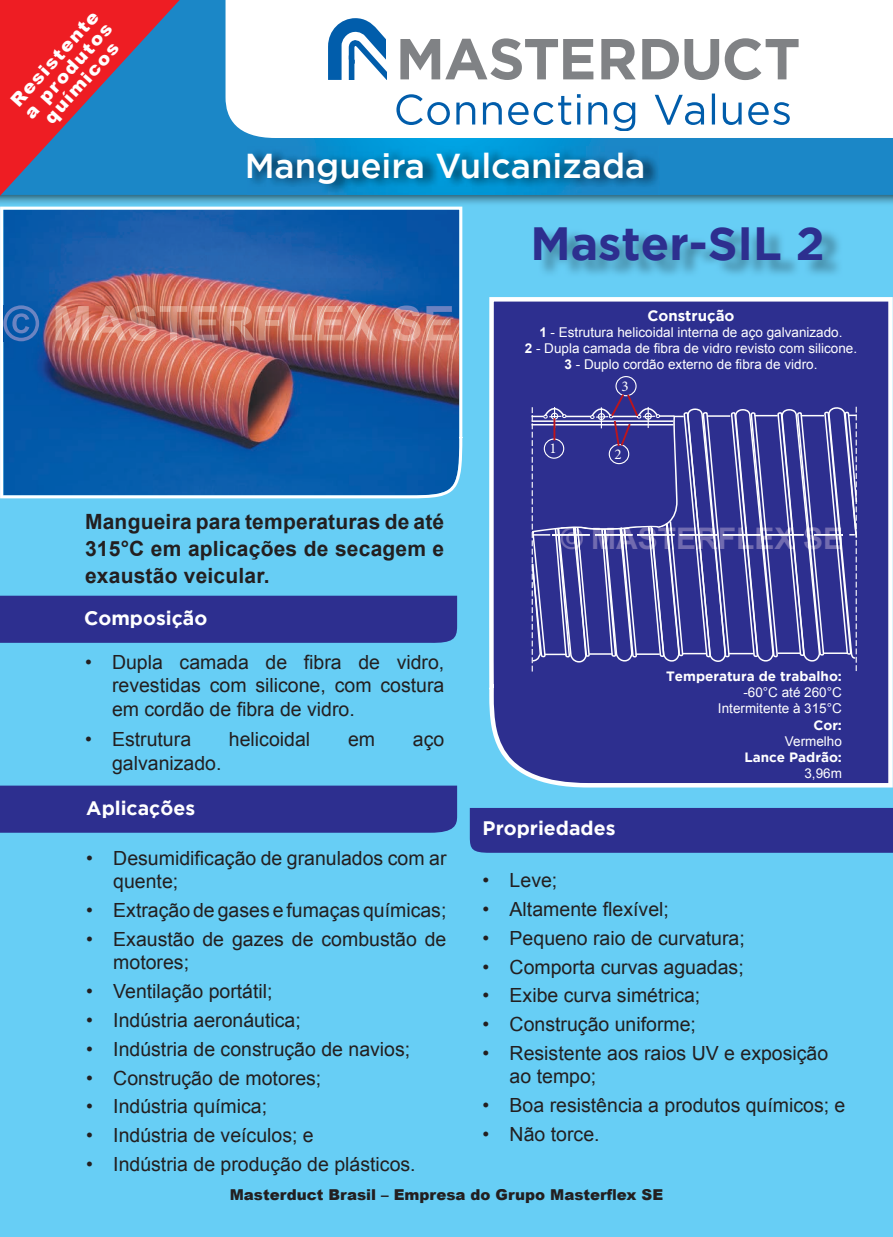
<style>
.page{position:relative;width:893px;height:1237px;background:#67cef5}
.page>*{position:absolute;margin:0;border:0;box-sizing:border-box;transform-origin:0 0}
.t1{font:700 46.5px "Gotham";color:#2d2f8f}
.t2{font:500 34.5px "Gotham";color:#fff}
.t3{font:700 30px "Arial";color:#716bb0}
.t4{font:700 21px/27px "Arial";letter-spacing:.01em;color:#231f20;text-align:justify}
.t5{font:19.5px/23.4px "Arial";color:#231f20}
.t6{font:700 19.5px "Gotham";color:#fff}
.t7{font:900 18px/18px "Arial";color:#fff;text-align:center;scale:1.04 1}
.t8{font:900 15px "Arial";color:#231f20}
.t9{font:700 15px "Gotham";color:#fff}
.t10{font:15px "Minion Pro";color:#fff}
.t11{font:13.5px/16.2px "Arial";color:#fff;text-align:center}
.t12{font:700 13.5px "Gotham";color:#fff}
.s1{font-weight:700}
</style>
<div class="page">
<svg style="left:204px;top:0;width:689px;height:195px;background:#1889c9"></svg>
<img style="left:248px;top:146px;width:412px;height:48px">
<div style="left:0;top:786px;width:457px;height:47px;background:#2d2f8f"></div>
<div style="left:0;top:596px;width:457px;height:47px;background:#2d2f8f"></div>
<div style="left:470px;top:808px;width:423px;height:45px;background:#2d2f8f"></div>
<svg style="left:489px;top:297px;width:404px;height:490px;background:#3d4098"></svg>
<div style="left:615px;top:376px;width:22px;height:20px;border:1px solid #fff;border-radius:50%"></div>
<svg style="left:531px;top:392px;width:327px;height:279px;background:#4a4c9e"></svg>
<svg style="left:0;top:207px;width:462px;height:291px;background:#3d5f95"></svg>
<img style="left:3px;top:305px;width:449px;height:36px">
<div style="left:226px;top:0;width:667px;height:138px;background:#fff"></div>
<svg style="left:328px;top:18px;width:58px;height:61px;background:#75a7d1"></svg>
<svg style="left:400px;top:38px;width:399px;height:42px;background:#c4c4c6"></svg>
<svg style="left:396px;top:94px;width:394px;height:37px;background:#cedfee"></svg>
<svg style="left:0;top:0;width:204px;height:196px;background:#78577d"></svg>
<p class="t7" style="left:7px;top:97px;width:118px;rotate:-48deg">Resistente a produtos químicos</p>
<h2 class="t2" style="left:245px;top:146px;width:402px">Mangueira Vulcanizada</h2>
<h1 class="t1" style="left:530px;top:217px;width:296px">Master-SIL 2</h1>
<p class="t9" style="left:647px;top:307px;width:89px">Construção</p>
<p class="t11" style="left:525px;top:324px;width:334px"><span class="s1">1</span> - Estrutura helicoidal interna de aço galvanizado.<br><span class="s1">2</span> - Dupla camada de fibra de vidro revisto com silicone.<br><span class="s1">3</span> - Duplo cordão externo de fibra de vidro.</p>
<p class="t10" style="left:550px;top:438px;width:9px">1</p>
<p class="t10" style="left:622px;top:376px;width:9px">3</p>
<p class="t10" style="left:615px;top:444px;width:9px">2</p>
<p class="t4" style="left:85px;top:509px;width:361px">Mangueira para temperaturas de até 315°C em aplicações de secagem e exaustão veicular.</p>
<p class="t6" style="left:84px;top:606px;width:125px">Composição</p>
<p class="t5" style="left:112px;top:650px;width:334px;text-align:justify;text-indent:-27px">• Dupla camada de fibra de vidro, revestidas com silicone, com costura em cordão de fibra de vidro.</p>
<p class="t5" style="left:85px;top:728px;width:108px">• Estrutura</p>
<p class="t5" style="left:229px;top:728px;width:83px">helicoidal</p>
<p class="t5" style="left:348px;top:728px;width:29px">em</p>
<p class="t5" style="left:413px;top:728px;width:33px">aço</p>
<p class="t5" style="left:112px;top:751px;width:111px">galvanizado.</p>
<p class="t6" style="left:86px;top:796px;width:110px">Aplicações</p>
<p class="t5" style="left:113px;top:846px;width:335px;text-indent:-27px">• Desumidificação de granulados com ar quente;</p>
<p class="t5" style="left:86px;top:899px;width:362px">• Extração de gases e fumaças químicas;</p>
<p class="t5" style="left:113px;top:927px;width:335px;text-indent:-27px">• Exaustão de gazes de combustão de motores;</p>
<p class="t5" style="left:86px;top:980px;width:188px">• Ventilação portátil;</p>
<p class="t5" style="left:86px;top:1008px;width:216px">• Indústria aeronáutica;</p>
<p class="t5" style="left:86px;top:1037px;width:325px">• Indústria de construção de navios;</p>
<p class="t5" style="left:86px;top:1066px;width:237px">• Construção de motores;</p>
<p class="t5" style="left:86px;top:1095px;width:182px">• Indústria química;</p>
<p class="t5" style="left:86px;top:1124px;width:229px">• Indústria de veículos; e</p>
<p class="t5" style="left:86px;top:1152px;width:331px">• Indústria de produção de plásticos.</p>
<h3 class="t3" style="left:561px;top:519px;width:284px">© MASTERFLEX SE</h3>
<p class="t6" style="left:483px;top:817px;width:134px">Propriedades</p>
<p class="t12" style="left:666px;top:668px;width:177px">Temperatura de trabalho:</p>
<p class="t11" style="left:718px;top:685px;width:125px;text-align:right">-60°C até 260°C<br>Intermitente à 315°C</p>
<p class="t12" style="left:813px;top:717px;width:30px">Cor:</p>
<p class="t11" style="left:785px;top:733px;width:59px">Vermelho</p>
<p class="t12" style="left:744px;top:749px;width:99px">Lance Padrão:</p>
<p class="t11" style="left:804px;top:766px;width:39px">3,96m</p>
<p class="t5" style="left:483px;top:869px;width:76px">• Leve;</p>
<p class="t5" style="left:483px;top:898px;width:188px">• Altamente flexível;</p>
<p class="t5" style="left:483px;top:926px;width:264px">• Pequeno raio de curvatura;</p>
<p class="t5" style="left:483px;top:955px;width:263px">• Comporta curvas aguadas;</p>
<p class="t5" style="left:483px;top:984px;width:219px">• Exibe curva simétrica;</p>
<p class="t5" style="left:483px;top:1013px;width:215px">• Construção uniforme;</p>
<p class="t5" style="left:510px;top:1042px;width:320px;text-indent:-27px">• Resistente aos raios UV e exposição ao tempo;</p>
<p class="t5" style="left:483px;top:1094px;width:364px">• Boa resistência a produtos químicos; e</p>
<p class="t5" style="left:483px;top:1123px;width:118px">• Não torce.</p>
<p class="t8" style="left:230px;top:1183px;width:435px">Masterduct Brasil – Empresa do Grupo Masterflex SE</p>
</div>
